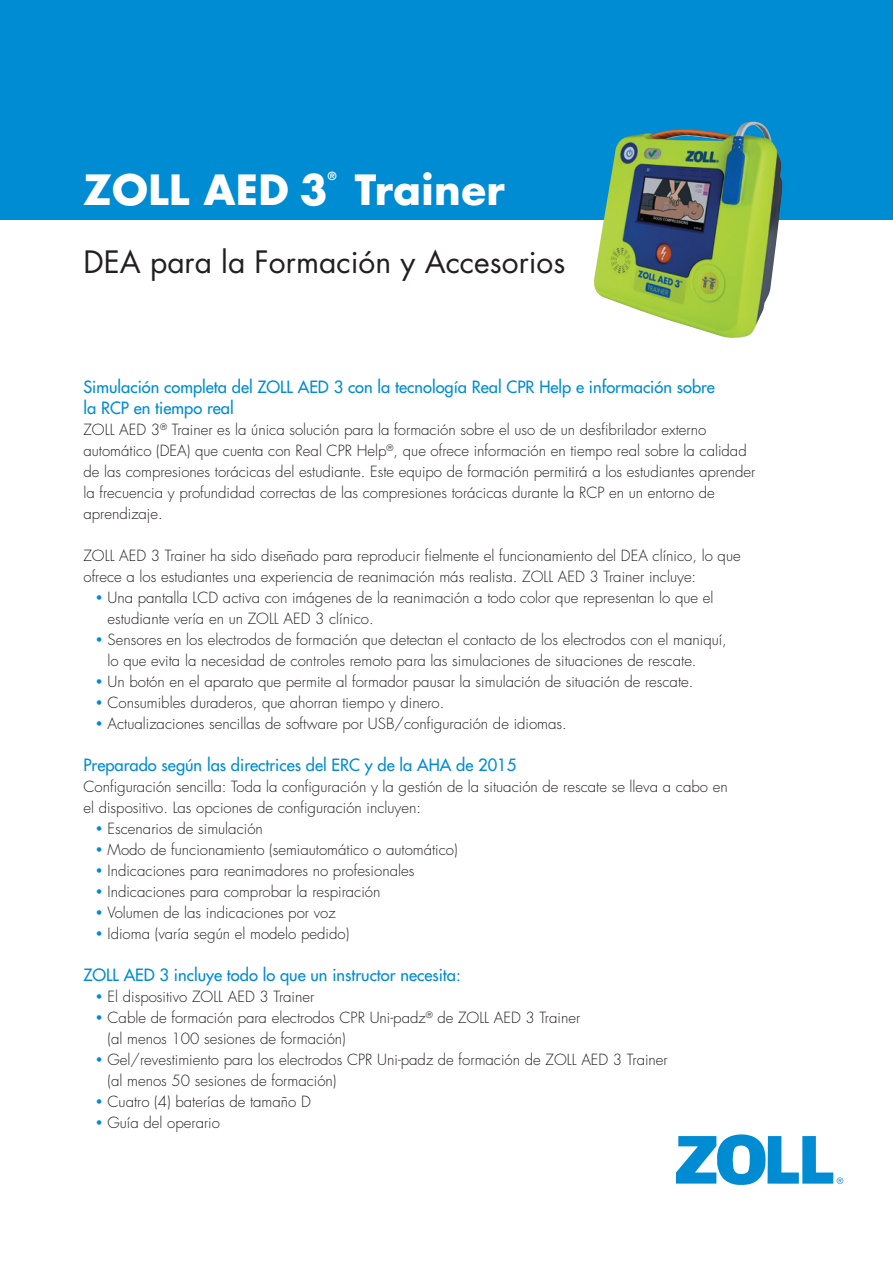
<style>
.page{position:relative;width:893px;height:1263px;background:#fff}
.page>*{position:absolute;margin:0;border:0;box-sizing:border-box;transform-origin:0 0}
.t1{font:700 40.5px "Futura Std";letter-spacing:.01em;color:#fff}
.t2{font:30px "Futura Std";color:#231f20}
.t3{font:500 16.5px/21px "Futura Std";color:#008cd2}
.body{font:300 15px/21px "Futura Std";color:#231f20}
.t4{font:700 10.95px "Futura Std";color:#fff}
.s1{font-size:12px;color:#008cd2}
</style>
<div class="page">
<div style="left:0;top:0;width:893px;height:220px;background:#008cd2"></div>
<svg style="left:676px;top:1134px;width:167px;height:51px"></svg>
<img style="left:594px;top:122px;width:188px;height:216px">
<p class="t1" style="left:83px;top:162px;width:246px">ZOLL AED 3</p>
<p class="t4" style="left:328px;top:169px;width:10px">®</p>
<p class="t1" style="left:355px;top:162px;width:151px">Trainer</p>
<p class="t2" style="left:83px;top:242px;width:483px">DEA para la Formación y Accesorios</p>
<h1 class="t3" style="left:83px;top:377px;width:633px">Simulación completa del ZOLL AED 3 con la tecnología Real CPR Help e información sobre la RCP en tiempo real</h1>
<p class="body" style="left:83px;top:420px;width:673px">ZOLL AED 3<sup>®</sup> Trainer es la única solución para la formación sobre el uso de un desfibrilador externo automático (DEA) que cuenta con Real CPR Help<sup>®</sup>, que ofrece información en tiempo real sobre la calidad de las compresiones torácicas del estudiante. Este equipo de formación permitirá a los estudiantes aprender la frecuencia y profundidad correctas de las compresiones torácicas durante la RCP en un entorno de aprendizaje.</p>
<p class="body" style="left:83px;top:546px;width:659px">ZOLL AED 3 Trainer ha sido diseñado para reproducir fielmente el funcionamiento del DEA clínico, lo que ofrece a los estudiantes una experiencia de reanimación más realista. ZOLL AED 3 Trainer incluye:</p>
<p class="body" style="left:108px;top:588px;width:607px;text-indent:-12px"><span class="s1">•</span> Una pantalla LCD activa con imágenes de la reanimación a todo color que representan lo que el estudiante vería en un ZOLL AED 3 clínico.</p>
<p class="body" style="left:108px;top:630px;width:621px;text-indent:-12px"><span class="s1">•</span> Sensores en los electrodos de formación que detectan el contacto de los electrodos con el maniquí, lo que evita la necesidad de controles remoto para las simulaciones de situaciones de rescate.</p>
<p class="body" style="left:95px;top:672px;width:599px"><span class="s1">•</span> Un botón en el aparato que permite al formador pausar la simulación de situación de rescate.</p>
<p class="body" style="left:95px;top:693px;width:350px"><span class="s1">•</span> Consumibles duraderos, que ahorran tiempo y dinero.</p>
<p class="body" style="left:95px;top:714px;width:473px"><span class="s1">•</span> Actualizaciones sencillas de software por USB/configuración de idiomas.</p>
<h1 class="t3" style="left:83px;top:755px;width:434px">Preparado según las directrices del ERC y de la AHA de 2015</h1>
<p class="body" style="left:83px;top:777px;width:646px">Configuración sencilla: Toda la configuración y la gestión de la situación de rescate se lleva a cabo en el dispositivo. Las opciones de configuración incluyen:</p>
<p class="body" style="left:95px;top:819px;width:169px"><span class="s1">•</span> Escenarios de simulación</p>
<p class="body" style="left:95px;top:840px;width:364px"><span class="s1">•</span> Modo de funcionamiento (semiautomático o automático)</p>
<p class="body" style="left:95px;top:861px;width:320px"><span class="s1">•</span> Indicaciones para reanimadores no profesionales</p>
<p class="body" style="left:95px;top:882px;width:287px"><span class="s1">•</span> Indicaciones para comprobar la respiración</p>
<p class="body" style="left:95px;top:903px;width:242px"><span class="s1">•</span> Volumen de las indicaciones por voz</p>
<p class="body" style="left:95px;top:924px;width:255px"><span class="s1">•</span> Idioma (varía según el modelo pedido)</p>
<h1 class="t3" style="left:83px;top:965px;width:379px">ZOLL AED 3 incluye todo lo que un instructor necesita:</h1>
<p class="body" style="left:95px;top:987px;width:220px"><span class="s1">•</span> El dispositivo ZOLL AED 3 Trainer</p>
<p class="body" style="left:108px;top:1008px;width:474px;text-indent:-12px"><span class="s1">•</span> Cable de formación para electrodos CPR Uni-padz<sup>®</sup> de ZOLL AED 3 Trainer (al menos 100 sesiones de formación)</p>
<p class="body" style="left:108px;top:1050px;width:562px;text-indent:-12px"><span class="s1">•</span> Gel/revestimiento para los electrodos CPR Uni-padz de formación de ZOLL AED 3 Trainer (al menos 50 sesiones de formación)</p>
<p class="body" style="left:95px;top:1092px;width:217px"><span class="s1">•</span> Cuatro (4) baterías de tamaño D</p>
<p class="body" style="left:95px;top:1113px;width:126px"><span class="s1">•</span> Guía del operario</p>
</div>
